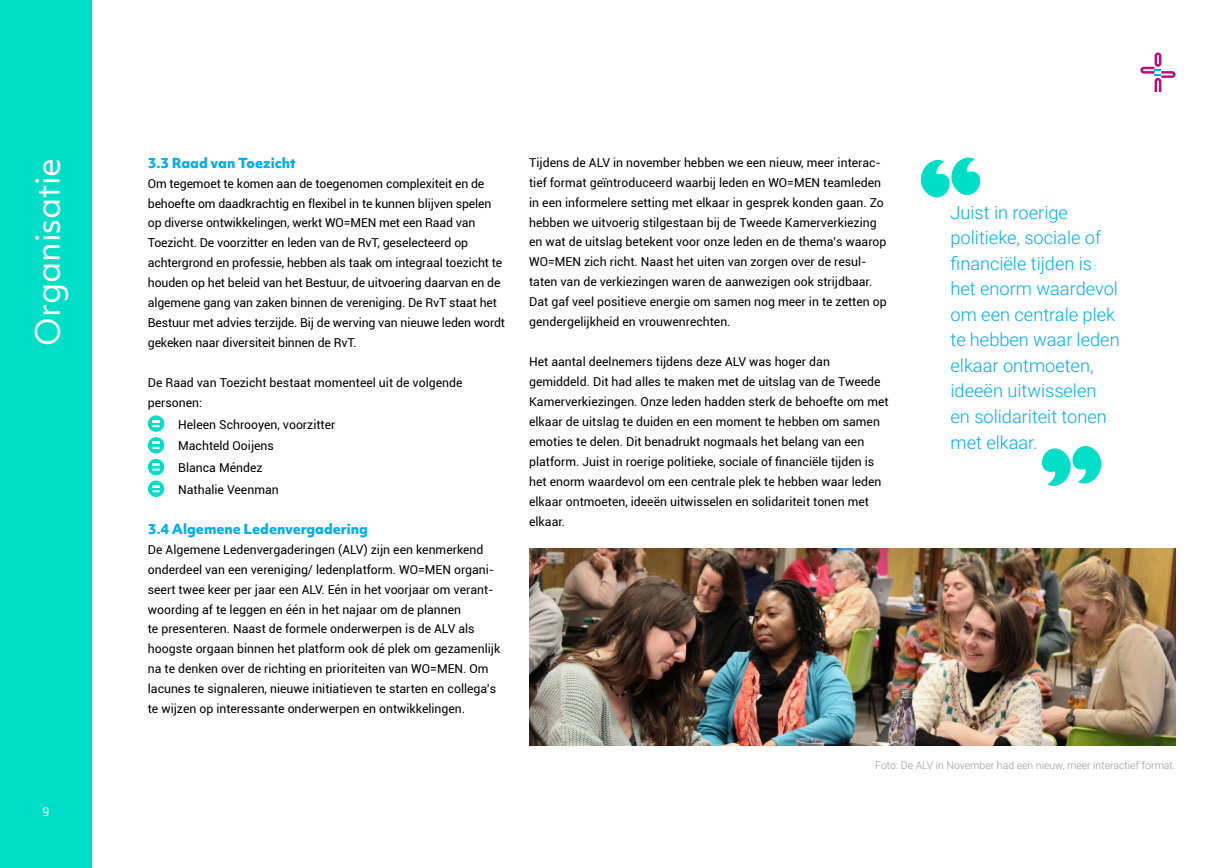
<style>
.page{position:relative;width:1228px;height:868px;background:#fff}
.page>*{position:absolute;margin:0;border:0;box-sizing:border-box;transform-origin:0 0}
.t1{font:32.13px "Objektiv Mk 1";color:#fff}
.Uitgelichte_Quote{font:300 18.2px/25.5px "Roboto";color:#00aded}
.Tussenkop{font:800 13.3px "Objektiv Mk 1";color:#00aded}
.Body{font:12.25px/19.9px "Roboto";color:#000}
.t2{font:12.25px "Roboto";color:#fff}
.Body-2{font:300 10.5px "Roboto";color:#999}
</style>
<div class="page">
<div style="left:0;top:0;width:92px;height:868px;background:#00dec7"></div>
<svg style="left:148px;top:415px;width:16px;height:17px"></svg>
<svg style="left:152px;top:420px;width:8px;height:7px"></svg>
<svg style="left:148px;top:437px;width:16px;height:17px"></svg>
<svg style="left:152px;top:442px;width:8px;height:7px"></svg>
<div style="left:148px;top:459px;width:16px;height:16px;background:#00dec7;border-radius:50%"></div>
<svg style="left:152px;top:463px;width:8px;height:8px"></svg>
<div style="left:148px;top:481px;width:16px;height:16px;background:#00dec7;border-radius:50%"></div>
<svg style="left:152px;top:485px;width:8px;height:7px"></svg>
<svg style="left:1042px;top:446px;width:59px;height:40px"></svg>
<svg style="left:920px;top:157px;width:60px;height:41px"></svg>
<img style="left:529px;top:549px;width:646px;height:197px">
<svg style="left:1140px;top:53px;width:35px;height:39px"></svg>
<p class="t1" style="left:25px;top:346px;width:190px;rotate:-90deg">Organisatie</p>
<p class="Tussenkop" style="left:148px;top:153px;width:150px">3.3 Raad van Toezicht</p>
<p class="Body" style="left:148px;top:173px;width:359px">Om tegemoet te komen aan de toegenomen complexiteit en de behoefte om daadkrachtig en flexibel in te kunnen blijven spelen op diverse ontwikkelingen, werkt WO=MEN met een Raad van Toezicht. De voorzitter en leden van de RvT, geselecteerd op achtergrond en professie, hebben als taak om integraal toezicht te houden op het beleid van het Bestuur, de uitvoering daarvan en de algemene gang van zaken binnen de vereniging. De RvT staat het Bestuur met advies terzijde. Bij de werving van nieuwe leden wordt gekeken naar diversiteit binnen de RvT.</p>
<p class="Body" style="left:148px;top:372px;width:316px">De Raad van Toezicht bestaat momenteel uit de volgende personen:</p>
<p class="Body" style="left:178px;top:414px;width:159px">Heleen Schrooyen, voorzitter</p>
<p class="Body" style="left:178px;top:436px;width:97px">Machteld Ooijens</p>
<p class="Body" style="left:178px;top:457px;width:86px">Blanca Méndez</p>
<p class="Body" style="left:178px;top:479px;width:102px">Nathalie Veenman</p>
<p class="Tussenkop" style="left:148px;top:519px;width:221px">3.4 Algemene Ledenvergadering</p>
<p class="Body" style="left:148px;top:539px;width:354px">De Algemene Ledenvergaderingen (ALV) zijn een kenmerkend onderdeel van een vereniging/ ledenplatform. WO=MEN organi&shy;seert twee keer per jaar een ALV. Eén in het voorjaar om verant&shy;woording af te leggen en één in het najaar om de plannen<br>te presenteren. Naast de formele onderwerpen is de ALV als hoogste orgaan binnen het platform ook dé plek om gezamenlijk na te denken over de richting en prioriteiten van WO=MEN. Om lacunes te signaleren, nieuwe initiatieven te starten en collega’s te wijzen op interessante onderwerpen en ontwikkelingen.</p>
<p class="t2" style="left:42px;top:803px;width:8px">9</p>
<p class="Body" style="left:529px;top:152px;width:359px">Tijdens de ALV in november hebben we een nieuw, meer interac&shy;tief format geïntroduceerd waarbij leden en WO=MEN teamleden in een informelere setting met elkaar in gesprek konden gaan. Zo hebben we uitvoerig stilgestaan bij de Tweede Kamerverkiezing en wat de uitslag betekent voor onze leden en de thema’s waarop WO=MEN zich richt. Naast het uiten van zorgen over de resul&shy;taten van de verkiezingen waren de aanwezigen ook strijdbaar.<br>Dat gaf veel positieve energie om samen nog meer in te zetten op gendergelijkheid en vrouwenrechten.</p>
<p class="Body" style="left:529px;top:351px;width:361px">Het aantal deelnemers tijdens deze ALV was hoger dan gemiddeld. Dit had alles te maken met de uitslag van de Tweede Kamerverkiezingen. Onze leden hadden sterk de behoefte om met elkaar de uitslag te duiden en een moment te hebben om samen emoties te delen. Dit benadrukt nogmaals het belang van een platform. Juist in roerige politieke, sociale of financiële tijden is het enorm waardevol om een centrale plek te hebben waar leden elkaar ontmoeten, ideeën uitwisselen en solidariteit tonen met elkaar.</p>
<p class="Uitgelichte_Quote" style="left:950px;top:199px;width:171px">Juist in roerige politieke, sociale of financiële tijden is het enorm waardevol om een centrale plek te hebben waar leden elkaar ontmoeten, ideeën uitwisselen en solidariteit tonen met elkaar.</p>
<p class="Body-2" style="left:875px;top:758px;width:302px">Foto: De ALV in November had een nieuw, meer interactief format.</p>
</div>
